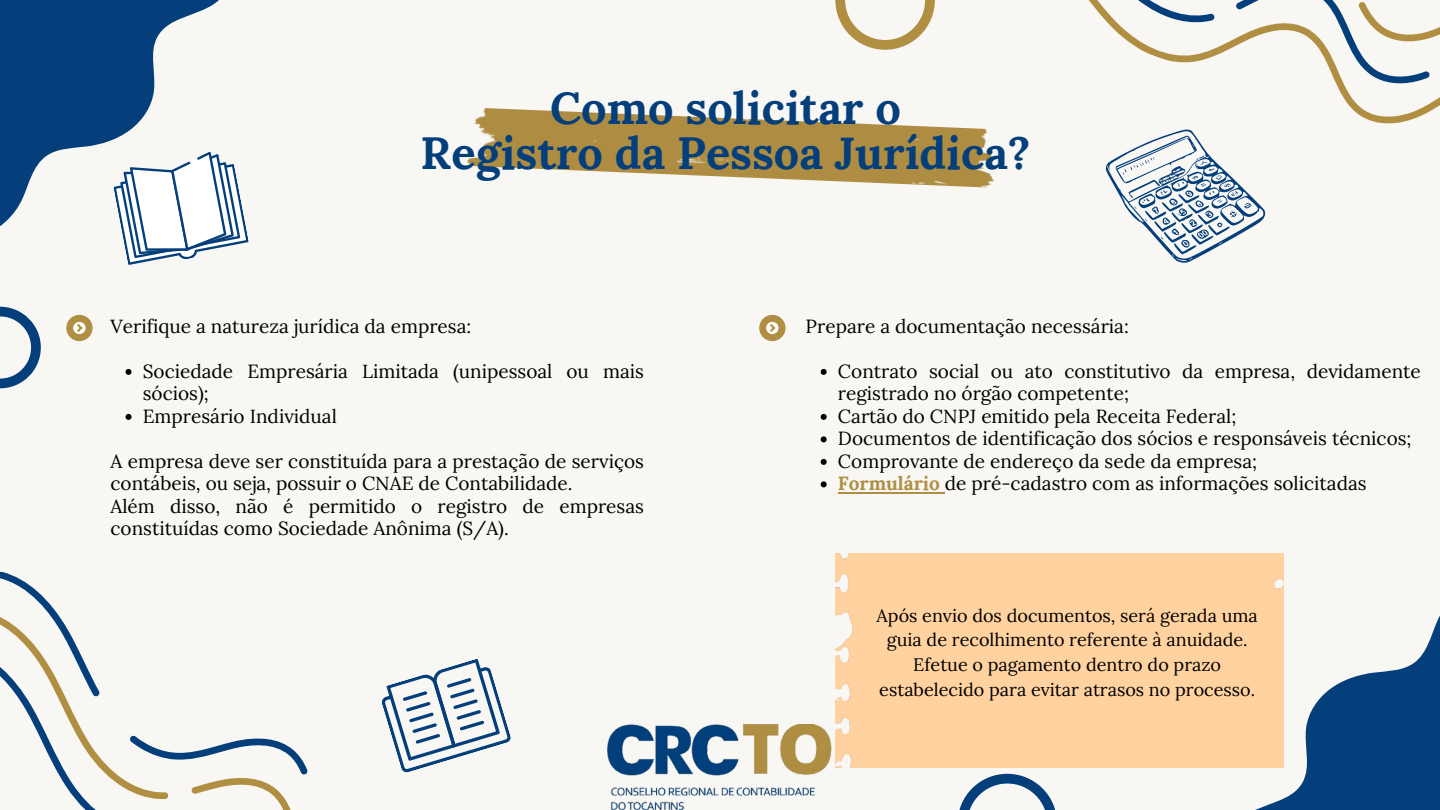
<style>
.page{position:relative;width:1440px;height:810px;background:#f8f7f4}
.page>*{position:absolute;margin:0;border:0;box-sizing:border-box;transform-origin:0 0}
.t1{font:700 45.1px/45px "Lora";color:#043f7b;text-align:center}
.t2{font:19px/22.5px "Lora";color:#000}
.t3{font:18px/24.8px "Lora";color:#000;text-align:center}
.s1{font-weight:700;color:#b08f42}
</style>
<div class="page">
<svg style="left:66px;top:315px;width:27px;height:26px"></svg>
<svg style="left:0;top:0;width:219px;height:226px;fill:#043f7b"></svg>
<div style="left:835px;top:554px;width:448px;height:213px;background:#ffd2a0"></div>
<svg style="left:113px;top:152px;width:136px;height:113px"></svg>
<svg style="left:1210px;top:569px;width:230px;height:241px"></svg>
<svg style="left:835px;top:0;width:100px;height:50px"></svg>
<svg style="left:0;top:307px;width:41px;height:81px"></svg>
<svg style="left:1088px;top:0;width:352px;height:124px"></svg>
<img style="left:467px;top:108px;width:527px;height:80px">
<svg style="left:0;top:571px;width:511px;height:183px"></svg>
<svg style="left:0;top:616px;width:469px;height:194px"></svg>
<svg style="left:959px;top:774px;width:97px;height:36px"></svg>
<img style="left:608px;top:725px;width:224px;height:85px">
<svg style="left:759px;top:315px;width:27px;height:26px"></svg>
<svg style="left:1105px;top:129px;width:161px;height:134px"></svg>
<svg style="left:126px;top:369px;width:6px;height:6px"></svg>
<svg style="left:126px;top:414px;width:6px;height:6px"></svg>
<svg style="left:821px;top:369px;width:6px;height:6px"></svg>
<svg style="left:821px;top:414px;width:6px;height:6px"></svg>
<svg style="left:821px;top:436px;width:6px;height:6px"></svg>
<svg style="left:821px;top:459px;width:6px;height:6px"></svg>
<svg style="left:821px;top:481px;width:6px;height:6px"></svg>
<hr style="left:838px;top:492px;width:107px;height:1px;background:#b08f42">
<p class="t1" style="left:421px;top:85px;width:612px">Como solicitar o<br>Registro da Pessoa Jurídica?</p>
<p class="t2" style="left:111px;top:315px;width:362px">Verifique a natureza jurídica da empresa:</p>
<p class="t2" style="left:143px;top:360px;width:503px">Sociedade Empresária Limitada (unipessoal ou mais sócios);</p>
<h1 class="t2" style="left:143px;top:405px;width:196px">Empresário Individual</h1>
<p class="t2" style="left:111px;top:450px;width:535px">A empresa deve ser constituída para a prestação de serviços contábeis, ou seja, possuir o CNAE de Contabilidade.</p>
<p class="t2" style="left:111px;top:495px;width:535px">Além disso, não é permitido o registro de empresas constituídas como Sociedade Anônima (S/A).</p>
<p class="t2" style="left:806px;top:315px;width:325px">Prepare a documentação necessária:</p>
<p class="t2" style="left:838px;top:360px;width:584px">Contrato social ou ato constitutivo da empresa, devidamente registrado no órgão competente;</p>
<p class="t2" style="left:838px;top:405px;width:400px">Cartão do CNPJ emitido pela Receita Federal;</p>
<p class="t2" style="left:838px;top:427px;width:575px">Documentos de identificação dos sócios e responsáveis técnicos;</p>
<p class="t2" style="left:838px;top:450px;width:421px">Comprovante de endereço da sede da empresa;</p>
<p class="t2" style="left:838px;top:472px;width:530px"><span class="s1">Formulário</span> de pré-cadastro com as informações solicitadas</p>
<p class="t3" style="left:877px;top:603px;width:383px">Após envio dos documentos, será gerada uma guia de recolhimento referente à anuidade.</p>
<p class="t3" style="left:879px;top:652px;width:377px">Efetue o pagamento dentro do prazo estabelecido para evitar atrasos no processo.</p>
</div>
